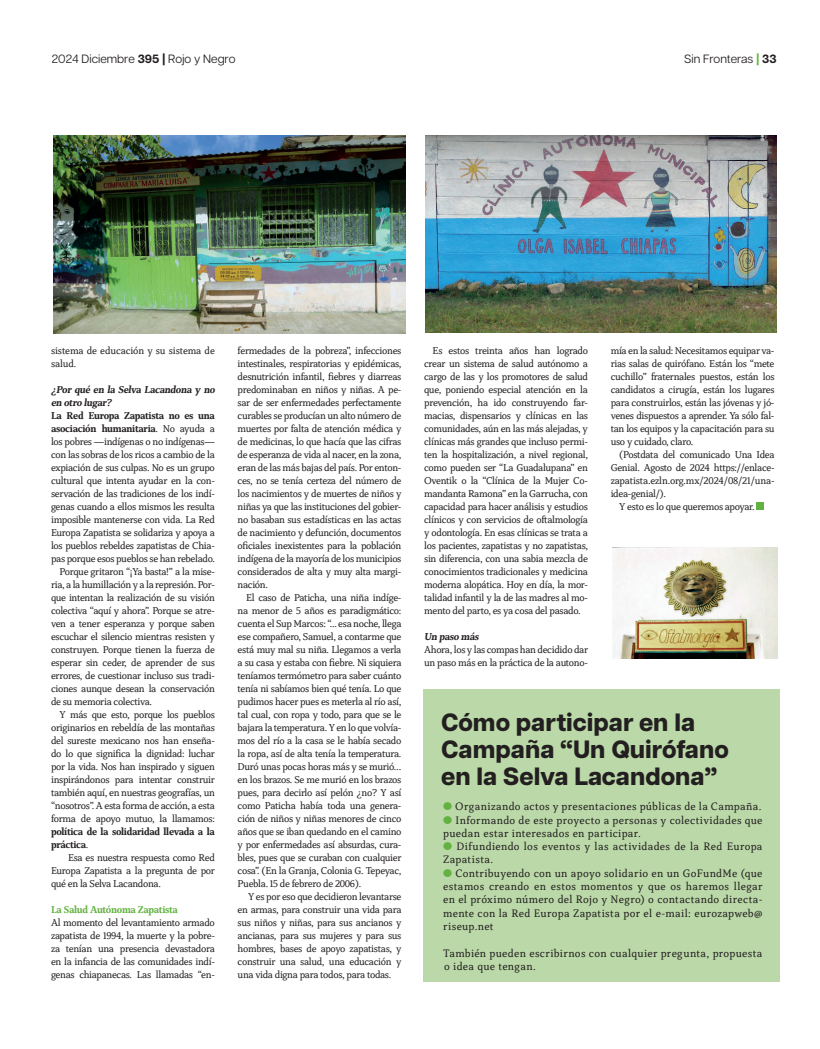
<style>
.page{position:relative;width:820px;height:1049px;background:#fff}
.page>*{position:absolute;margin:0;border:0;box-sizing:border-box;transform-origin:0 0}
.t1{font:800 25px/27px "Articulat CF";color:#231f20}
.t2{font:12px "Articulat CF";color:#231f20}
.t3{font:11.4px/13.3px "Capitolina W03";letter-spacing:.03em;color:#231f20}
.t4{font:10.5px/13px "Capitolina W03";letter-spacing:-.03em;color:#231f20;text-align:justify}
.t5{font:700 10.5px/13px "Capitolina W03";letter-spacing:-.03em;color:#231f20}
.t6{font:10.5px/13px "Capitolina W03";letter-spacing:-.01em;color:#231f20}
.t7{font:700 10.5px "Capitolina W03";letter-spacing:-.03em;color:#63b241}
.s1{font-weight:700}
.s2{font-weight:800}
.s3{font-weight:800;color:#63b241}
.s4{font-weight:400}
.s5{color:#63b241}
</style>
<div class="page">
<div style="left:756px;top:503px;width:7px;height:7px;background:#63b241"></div>
<img style="left:54px;top:136px;width:351px;height:197px">
<div style="left:423px;top:689px;width:356px;height:292px;background:#bbd9a8"></div>
<img style="left:612px;top:547px;width:165px;height:112px">
<img style="left:425px;top:135px;width:351px;height:198px">
<p class="t2" style="left:52px;top:52px;width:185px">2024 Diciembre <span class="s1">395</span> <span class="s2">|</span> Rojo y Negro</p>
<p class="t2" style="left:683px;top:52px;width:94px">Sin Fronteras <span class="s3">|</span> <span class="s1">33</span></p>
<p class="t6" style="left:51px;top:344px;width:165px">sistema de educación y su sistema de salud.</p>
<p class="t5" style="left:51px;top:383px;width:167px">¿Por qué en la Selva Lacandona y no</p>
<p class="t5" style="left:51px;top:396px;width:64px">en otro lugar?</p>
<p class="t5" style="left:51px;top:409px;width:165px">La Red Europa Zapatista no es una</p>
<p class="t5" style="left:51px;top:422px;width:165px">asociación humanitaria<span class="s4">. No ayuda a</span></p>
<p class="t4" style="left:51px;top:435px;width:165px">los pobres —indígenas o no indígenas—</p>
<p class="t4" style="left:51px;top:448px;width:165px">con las sobras de los ricos a cambio de la</p>
<p class="t4" style="left:51px;top:461px;width:165px">expiación de sus culpas. No es un grupo</p>
<p class="t4" style="left:51px;top:474px;width:165px">cultural que intenta ayudar en la con-</p>
<p class="t4" style="left:51px;top:487px;width:165px">servación de las tradiciones de los indí-</p>
<p class="t4" style="left:51px;top:500px;width:165px">genas cuando a ellos mismos les resulta</p>
<p class="t4" style="left:51px;top:513px;width:165px">imposible mantenerse con vida. La Red</p>
<p class="t4" style="left:51px;top:526px;width:165px">Europa Zapatista se solidariza y apoya a</p>
<p class="t4" style="left:51px;top:539px;width:165px">los pueblos rebeldes zapatistas de Chia-</p>
<p class="t4" style="left:51px;top:552px;width:165px">pas porque esos pueblos se han rebelado.</p>
<p class="t4" style="left:60px;top:565px;width:157px">Porque gritaron “¡Ya basta!” a la mise-</p>
<p class="t4" style="left:51px;top:578px;width:165px">ria, a la humillación y a la represión. Por-</p>
<p class="t4" style="left:51px;top:591px;width:165px">que intentan la realización de su visión</p>
<p class="t4" style="left:51px;top:604px;width:165px">colectiva “aquí y ahora”. Porque se atre-</p>
<p class="t4" style="left:51px;top:617px;width:165px">ven a tener esperanza y porque saben</p>
<p class="t4" style="left:51px;top:630px;width:165px">escuchar el silencio mientras resisten y</p>
<p class="t4" style="left:51px;top:643px;width:165px">construyen. Porque tienen la fuerza de</p>
<p class="t4" style="left:51px;top:656px;width:165px">esperar sin ceder, de aprender de sus</p>
<p class="t4" style="left:51px;top:669px;width:165px">errores, de cuestionar incluso sus tradi-</p>
<p class="t4" style="left:51px;top:682px;width:165px">ciones aunque desean la conservación</p>
<p class="t4" style="left:51px;top:695px;width:102px">de su memoria colectiva.</p>
<p class="t4" style="left:60px;top:708px;width:157px">Y más que esto, porque los pueblos</p>
<p class="t4" style="left:51px;top:721px;width:165px">originarios en rebeldía de las montañas</p>
<p class="t4" style="left:51px;top:734px;width:165px">del sureste mexicano nos han enseña-</p>
<p class="t4" style="left:51px;top:747px;width:165px">do lo que significa la dignidad: luchar</p>
<p class="t4" style="left:51px;top:760px;width:165px">por la vida. Nos han inspirado y siguen</p>
<p class="t4" style="left:51px;top:773px;width:165px">inspirándonos para intentar construir</p>
<p class="t4" style="left:51px;top:786px;width:165px">también aquí, en nuestras geografías, un</p>
<p class="t4" style="left:51px;top:799px;width:165px">“nosotros”. A esta forma de acción, a esta</p>
<p class="t4" style="left:51px;top:812px;width:165px">forma de apoyo mutuo, la llamamos:</p>
<p class="t5" style="left:51px;top:825px;width:165px">política de la solidaridad llevada a la práctica<span class="s4">.</span></p>
<p class="t4" style="left:51px;top:851px;width:165px;text-indent:17px">Esa es nuestra respuesta como Red Europa Zapatista a la pregunta de por qué en la Selva Lacandona.</p>
<p class="t7" style="left:51px;top:903px;width:128px">La Salud Autónoma Zapatista</p>
<p class="t4" style="left:51px;top:916px;width:165px">Al momento del levantamiento armado zapatista de 1994, la muerte y la pobre&shy;za tenían una presencia devastadora en la infancia de las comunidades indí&shy;genas chiapanecas. Las llamadas “en-</p>
<p class="t4" style="left:237px;top:344px;width:165px">fermedades de la pobreza”, infecciones intestinales, respiratorias y epidémicas, desnutrición infantil, fiebres y diarreas predominaban en niños y niñas. A pe&shy;sar de ser enfermedades perfectamente curables se producían un alto número de muertes por falta de atención médica y de medicinas, lo que hacía que las cifras de esperanza de vida al nacer, en la zona, eran de las más bajas del país. Por enton&shy;ces, no se tenía certeza del número de los nacimientos y de muertes de niños y niñas ya que las instituciones del gobier&shy;no basaban sus estadísticas en las actas de nacimiento y defunción, documentos oficiales inexistentes para la población indígena de la mayoría de los municipios considerados de alta y muy alta margi&shy;nación.</p>
<p class="t4" style="left:237px;top:591px;width:165px;text-indent:9px">El caso de Paticha, una niña indíge&shy;na menor de 5 años es paradigmático: cuenta el Sup Marcos: “... esa noche, llega ese compañero, Samuel, a contarme que está muy mal su niña. Llegamos a verla a su casa y estaba con fiebre. Ni siquiera teníamos termómetro para saber cuánto tenía ni sabíamos bien qué tenía. Lo que pudimos hacer pues es meterla al río así, tal cual, con ropa y todo, para que se le bajara la temperatura. Y en lo que volvía&shy;mos del río a la casa se le había secado la ropa, así de alta tenía la temperatura.<br>Duró unas pocas horas más y se murió… en los brazos. Se me murió en los brazos pues, para decirlo así pelón ¿no? Y así como Paticha había toda una genera&shy;ción de niños y niñas menores de cinco años que se iban quedando en el camino y por enfermedades así absurdas, cura&shy;bles, pues que se curaban con cualquier cosa”. (En la Granja, Colonia G. Tepeyac, Puebla. 15 de febrero de 2006).</p>
<p class="t4" style="left:237px;top:890px;width:165px;text-indent:10px">Y es por eso que decidieron levantarse en armas, para construir una vida para sus niños y niñas, para sus ancianos y ancianas, para sus mujeres y para sus hombres, bases de apoyo zapatistas, y construir una salud, una educación y una vida digna para todos, para todas.</p>
<p class="t4" style="left:424px;top:344px;width:165px;text-indent:9px">Es estos treinta años han logrado crear un sistema de salud autónomo a cargo de las y los promotores de salud que, poniendo especial atención en la prevención, ha ido construyendo far&shy;macias, dispensarios y clínicas en las comunidades, aún en las más alejadas, y clínicas más grandes que incluso permi&shy;ten la hospitalización, a nivel regional, como pueden ser “La Guadalupana” en Oventik o la “Clínica de la Mujer Co&shy;mandanta Ramona” en la Garrucha, con capacidad para hacer análisis y estudios clínicos y con servicios de oftalmología y odontología. En esas clínicas se trata a los pacientes, zapatistas y no zapatistas, sin diferencia, con una sabia mezcla de conocimientos tradicionales y medicina moderna alopática. Hoy en día, la mor&shy;talidad infantil y la de las madres al mo&shy;mento del parto, es ya cosa del pasado.</p>
<p class="t5" style="left:424px;top:630px;width:58px">Un paso más</p>
<p class="t4" style="left:424px;top:643px;width:165px">Ahora, los y las compas han decidido dar un paso más en la práctica de la autono-</p>
<p class="t4" style="left:610px;top:344px;width:165px">mía en la salud: Necesitamos equipar va&shy;rias salas de quirófano. Están los “mete cuchillo” fraternales puestos, están los candidatos a cirugía, están los lugares para construirlos, están las jóvenas y jó&shy;venes dispuestos a aprender. Ya sólo fal&shy;tan los equipos y la capacitación para su uso y cuidado, claro.</p>
<p class="t4" style="left:619px;top:448px;width:157px">(Postdata del comunicado Una Idea</p>
<p class="t4" style="left:610px;top:461px;width:165px">Genial. Agosto de 2024 https://enlace-</p>
<p class="t4" style="left:610px;top:474px;width:165px">zapatista.ezln.org.mx/2024/08/21/una-</p>
<p class="t4" style="left:610px;top:487px;width:57px">idea-genial/).</p>
<p class="t4" style="left:619px;top:500px;width:137px">Y esto es lo que queremos apoyar.</p>
<h1 class="t1" style="left:441px;top:710px;width:289px">Cómo participar en la<br>Campaña “Un Quirófano en la Selva Lacandona”</h1>
<p class="t3" style="left:443px;top:800px;width:319px"><span class="s5">●</span> Organizando actos y presentaciones públicas de la Campaña.</p>
<p class="t3" style="left:443px;top:813px;width:321px"><span class="s5">●</span> Informando de este proyecto a personas y colectividades que puedan estar interesados en participar.</p>
<p class="t3" style="left:443px;top:840px;width:321px"><span class="s5">●</span> Difundiendo los eventos y las actividades de la Red Europa<br>Zapatista.</p>
<p class="t3" style="left:443px;top:866px;width:321px;text-align:justify"><span class="s5">●</span> Contribuyendo con un apoyo solidario en un GoFundMe (que estamos creando en estos momentos y que os haremos llegar en el próximo número del Rojo y Negro) o contactando directa&shy;mente con la Red Europa Zapatista por el e-mail: eurozapweb@ riseup.net</p>
<p class="t3" style="left:443px;top:946px;width:320px">También pueden escribirnos con cualquier pregunta, propuesta o idea que tengan.</p>
</div>
